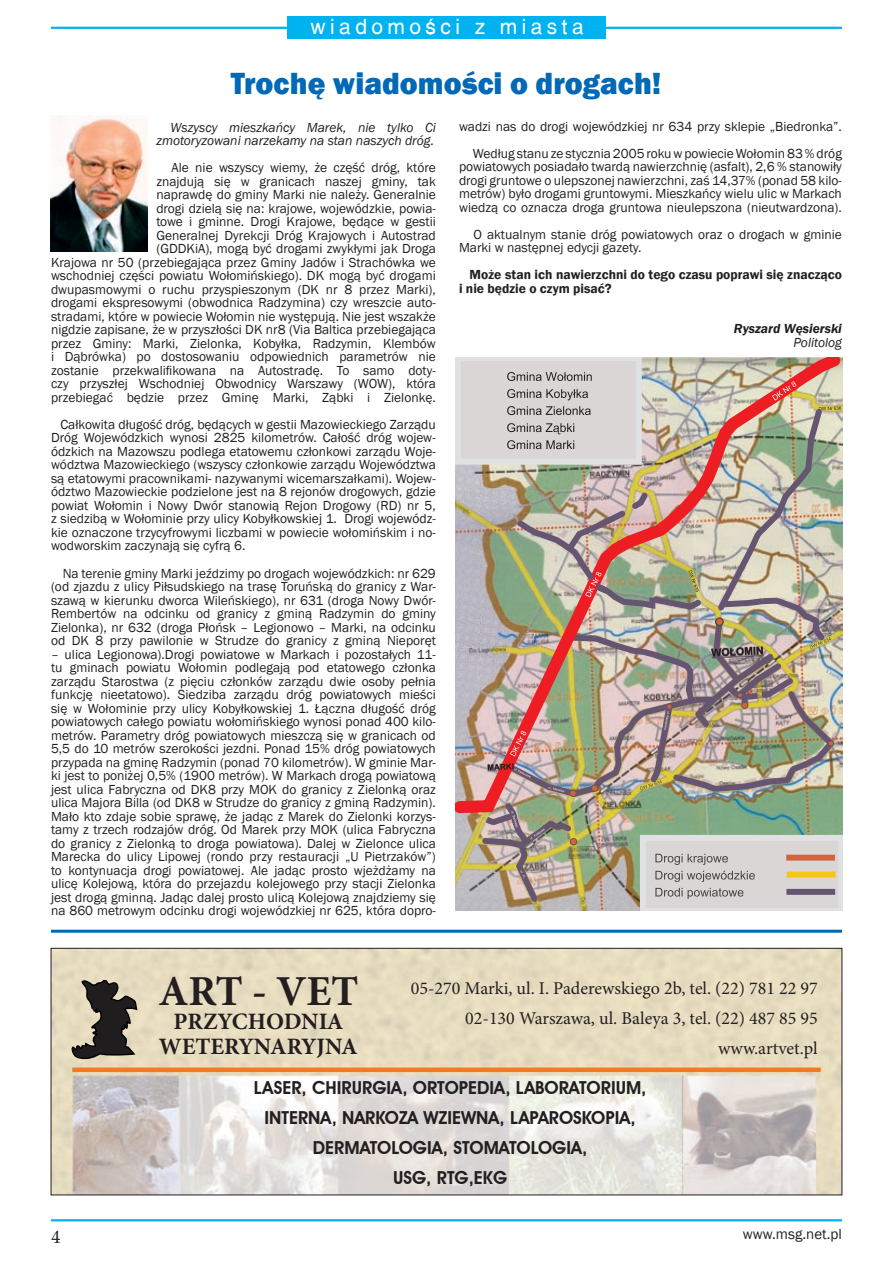
<style>
.page{position:relative;width:893px;height:1263px;background:#fff}
.page>*{position:absolute;margin:0;border:0;box-sizing:border-box;transform-origin:0 0}
.t1{font:700 42.75px "Minion Pro";letter-spacing:-.005em;color:#231f20}
.t2{font:800 31.5px "Franklin Gothic";color:#0169b5;scale:.96 1}
.t3{font:700 23.55px/24.6px "Minion Pro";letter-spacing:-.005em;color:#231f20;text-align:center}
.t4{font:21px "Switzerland";letter-spacing:.21em;color:#fff}
.t5{font:600 18px/29.8px "Avant Garde IT Cby BT";color:#231f20;text-align:center}
.t6{font:18px/30px "Minion Pro";color:#231f20;text-align:right}
.t7{font:18px "Palatino Linotype";color:#231f20}
.t8{font:15px "Franklin Gothic";color:#231f20}
.t9{font:13.5px/13.5px "Franklin Gothic";color:#231f20;text-align:justify}
.t10{font:italic 13.5px/13.5px "Franklin Gothic";color:#231f20;text-align:right}
.t11{font:600 13.5px/13.5px "Franklin Gothic";color:#231f20}
.t12{font:italic 600 13.5px "Franklin Gothic";color:#231f20}
</style>
<div class="page">
<hr style="left:51px;top:1219px;width:791px;height:2px;background:#00b2ef">
<hr style="left:51px;top:27px;width:791px;height:2px;background:#00b2ef">
<div style="left:287px;top:16px;width:319px;height:23px;background:#00b2ef"></div>
<hr style="left:51px;top:930px;width:791px;height:3px;background:#0169b5">
<img style="left:53px;top:950px;width:787px;height:243px">
<svg style="left:69px;top:979px;width:69px;height:81px;background:#7e786a"></svg>
<div style="left:72px;top:1067px;width:749px;height:5px;background:#f47921"></div>
<div style="left:51px;top:948px;width:791px;height:247px;border:1px solid #231f20"></div>
<img style="left:50px;top:115px;width:98px;height:136px">
<img style="left:455px;top:358px;width:387px;height:553px">
<h3 class="t4" style="left:311px;top:14px;width:275px">wiadomości z miasta</h3>
<h2 class="t2" style="left:231px;top:63px;width:450px">Trochę wiadomości o drogach!</h2>
<p class="t10" style="left:156px;top:121px;width:281px">Wszyscy mieszkańcy Marek, nie tylko Ci zmotoryzowani narzekamy na stan naszych dróg.</p>
<p class="t9" style="left:51px;top:161px;width:386px;text-align:right">Ale nie wszyscy wiemy, że część dróg, które<br>znajdują się w granicach naszej gminy, tak<br>naprawdę do gminy Marki nie należy. Generalnie<br>drogi dzielą się na: krajowe, wojewódzkie, powia-<br>towe i gminne. Drogi Krajowe, będące w gestii<br>Generalnej Dyrekcji Dróg Krajowych i Autostrad<br>(GDDKiA), mogą być drogami zwykłymi jak Droga<br>Krajowa nr 50 (przebiegająca przez Gminy Jadów i Strachówka we wschodniej części powiatu Wołomińskiego). DK mogą być drogami dwupasmowymi o ruchu przyspieszonym (DK nr 8 przez Marki), drogami ekspresowymi (obwodnica Radzymina) czy wreszcie auto&shy;stradami, które w powiecie Wołomin nie występują. Nie jest wszakże nigdzie zapisane, że w przyszłości DK nr8 (Via Baltica przebiegająca przez Gminy: Marki, Zielonka, Kobyłka, Radzymin, Klembów i Dąbrówka) po dostosowaniu odpowiednich parametrów nie zostanie przekwalifikowana na Autostradę. To samo doty&shy;czy przyszłej Wschodniej Obwodnicy Warszawy (WOW), która przebiegać będzie przez Gminę Marki, Ząbki i Zielonkę.</p>
<p class="t9" style="left:51px;top:418px;width:386px;text-indent:9px">Całkowita długość dróg, będących w gestii Mazowieckiego Zarządu Dróg Wojewódzkich wynosi 2825 kilometrów. Całość dróg wojew&shy;ódzkich na Mazowszu podlega etatowemu członkowi zarządu Woje&shy;wództwa Mazowieckiego (wszyscy członkowie zarządu Województwa są etatowymi pracownikami- nazywanymi wicemarszałkami). Wojew&shy;ództwo Mazowieckie podzielone jest na 8 rejonów drogowych, gdzie powiat Wołomin i Nowy Dwór stanowią Rejon Drogowy (RD) nr 5, z siedzibą w Wołominie przy ulicy Kobyłkowskiej 1. Drogi wojewódz&shy;kie oznaczone trzycyfrowymi liczbami w powiecie wołomińskim i no&shy;wodworskim zaczynają się cyfrą 6.</p>
<p class="t9" style="left:51px;top:566px;width:386px;text-indent:12px">Na terenie gminy Marki jeździmy po drogach wojewódzkich: nr 629 (od zjazdu z ulicy Piłsudskiego na trasę Toruńską do granicy z War&shy;szawą w kierunku dworca Wileńskiego), nr 631 (droga Nowy Dwór-Rembertów na odcinku od granicy z gminą Radzymin do gminy Zielonka), nr 632 (droga Płońsk – Legionowo – Marki, na odcinku od DK 8 przy pawilonie w Strudze do granicy z gminą Nieporęt</p>
<p class="t9" style="left:51px;top:647px;width:386px">– ulica Legionowa).Drogi powiatowe w Markach i pozostałych 11- tu gminach powiatu Wołomin podlegają pod etatowego członka zarządu Starostwa (z pięciu członków zarządu dwie osoby pełnia funkcję nieetatowo). Siedziba zarządu dróg powiatowych mieści się w Wołominie przy ulicy Kobyłkowskiej 1. Łączna długość dróg powiatowych całego powiatu wołomińskiego wynosi ponad 400 kilo&shy;metrów. Parametry dróg powiatowych mieszczą się w granicach od 5,5 do 10 metrów szerokości jezdni. Ponad 15% dróg powiatowych przypada na gminę Radzymin (ponad 70 kilometrów). W gminie Mar&shy;ki jest to poniżej 0,5% (1900 metrów). W Markach drogą powiatową jest ulica Fabryczna od DK8 przy MOK do granicy z Zielonką oraz ulica Majora Billa (od DK8 w Strudze do granicy z gminą Radzymin).<br>Mało kto zdaje sobie sprawę, że jadąc z Marek do Zielonki korzys&shy;tamy z trzech rodzajów dróg. Od Marek przy MOK (ulica Fabryczna do granicy z Zielonką to droga powiatowa). Dalej w Zielonce ulica Marecka do ulicy Lipowej (rondo przy restauracji „U Pietrzaków”) to kontynuacja drogi powiatowej. Ale jadąc prosto wjeżdżamy na ulicę Kolejową, która do przejazdu kolejowego przy stacji Zielonka jest drogą gminną. Jadąc dalej prosto ulicą Kolejową znajdziemy się na 860 metrowym odcinku drogi wojewódzkiej nr 625, która dopro-</p>
<p class="t9" style="left:459px;top:113px;width:384px;line-height:27px;text-align:right">wadzi nas do drogi wojewódzkiej nr 634 przy sklepie „Biedronka”.<br>Według stanu ze stycznia 2005 roku w powiecie Wołomin 83 % dróg</p>
<p class="t9" style="left:459px;top:160px;width:384px">powiatowych posiadało twardą nawierzchnię (asfalt), 2,6 % stanowiły drogi gruntowe o ulepszonej nawierzchni, zaś 14,37% (ponad 58 kilo&shy;metrów) było drogami gruntowymi. Mieszkańcy wielu ulic w Markach wiedzą co oznacza droga gruntowa nieulepszona (nieutwardzona).</p>
<p class="t9" style="left:459px;top:228px;width:384px;text-indent:15px">O aktualnym stanie dróg powiatowych oraz o drogach w gminie<br>Marki w następnej edycji gazety.</p>
<p class="t11" style="left:459px;top:268px;width:384px;text-indent:11px">Może stan ich nawierzchni do tego czasu poprawi się znacząco i nie będzie o czym pisać?</p>
<p class="t12" style="left:734px;top:320px;width:110px">Ryszard Węsierski</p>
<p class="t10" style="left:793px;top:336px;width:50px">Politolog</p>
<h1 class="t1" style="left:158px;top:961px;width:201px">ART - VET</h1>
<h3 class="t3" style="left:159px;top:1009px;width:200px">PRZYCHODNIA<br>WETERYNARYJNA</h3>
<h3 class="t6" style="left:411px;top:973px;width:408px">05-270 Marki, ul. I. Paderewskiego 2b, tel. (22) 781 22 97<br>02-130 Warszawa, ul. Baleya 3, tel. (22) 487 85 95 www.artvet.pl</h3>
<h3 class="t5" style="left:254px;top:1072px;width:394px">LASER, CHIRURGIA, ORTOPEDIA, LABORATORIUM, INTERNA, NARKOZA WZIEWNA, LAPAROSKOPIA, DERMATOLOGIA, STOMATOLOGIA,<br>USG, RTG,EKG</h3>
<h3 class="t7" style="left:51px;top:1224px;width:10px">4</h3>
<p class="t8" style="left:743px;top:1225px;width:101px">www.msg.net.pl</p>
</div>
